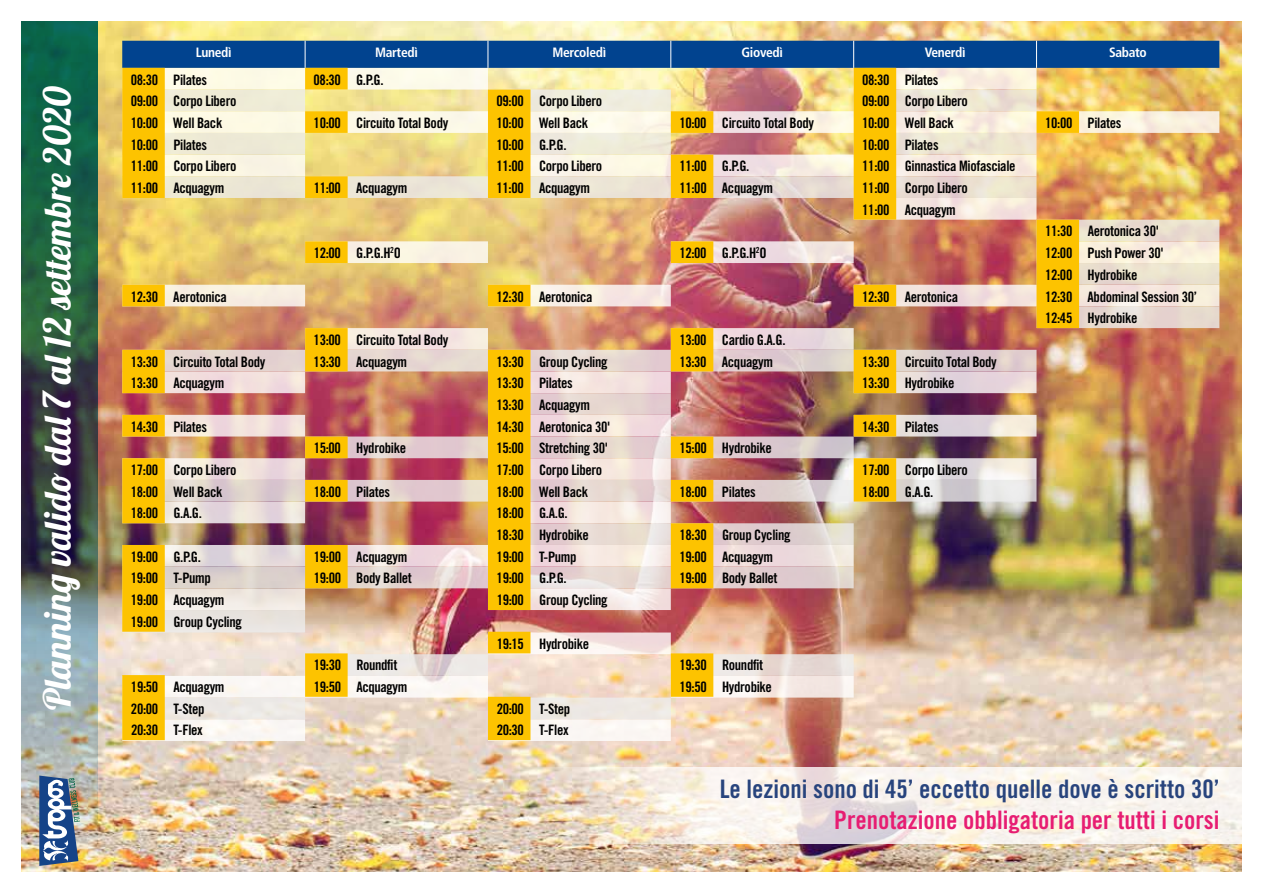
<style>
.page{position:relative;width:1263px;height:893px;background:#fff}
.page>*{position:absolute;margin:0;border:0;box-sizing:border-box;transform-origin:0 0}
.t1{font:37.5px "Lobster 1.4";letter-spacing:-.005em;color:#fff}
.t2{font:25.5px "Trade Gothic LT Std Bd Cn 20";color:#28447d}
.t3{font:25.5px "Trade Gothic LT Std Bd Cn 20";color:#e71d72}
.t4{font:14.4px/21.8px "Trade Gothic LT Std Bd Cn 20";letter-spacing:-.025em;color:#000}
.t5{font:700 condensed 13.5px "Frutiger LT Std";letter-spacing:-.025em;color:#fff}
</style>
<div class="page">
<img style="left:21px;top:21px;width:1221px;height:851px">
<img style="left:1079px;top:90px;width:140px;height:629px">
<div style="left:122px;top:41px;width:1097px;height:27px;background:#01438f"></div>
<img style="left:122px;top:68px;width:957px;height:672px">
<img style="left:22px;top:21px;width:76px;height:851px">
<svg style="left:212px;top:767px;width:1030px;height:77px"></svg>
<img style="left:39px;top:776px;width:41px;height:90px">
<h1 class="t1" style="left:33px;top:710px;width:626px;rotate:-90deg">Planning valido dal 7 al 12 settembre 2020</h1>
<p class="t5" style="left:196px;top:44px;width:37px">Lunedì</p>
<p class="t5" style="left:375px;top:44px;width:44px">Martedì</p>
<p class="t5" style="left:552px;top:44px;width:55px">Mercoledì</p>
<p class="t5" style="left:741px;top:44px;width:43px">Giovedì</p>
<p class="t5" style="left:925px;top:44px;width:42px">Venerdì</p>
<p class="t5" style="left:1109px;top:44px;width:39px">Sabato</p>
<p class="t4" style="left:131px;top:69px;width:78px">08:30 Pilates</p>
<p class="t4" style="left:314px;top:69px;width:72px">08:30 G.P.G.</p>
<p class="t4" style="left:862px;top:69px;width:78px">08:30 Pilates</p>
<p class="t4" style="left:131px;top:90px;width:107px">09:00 Corpo Libero</p>
<p class="t4" style="left:496px;top:90px;width:107px">09:00 Corpo Libero</p>
<p class="t4" style="left:862px;top:90px;width:107px">09:00 Corpo Libero</p>
<p class="t4" style="left:131px;top:112px;width:93px">10:00 Well Back</p>
<p class="t4" style="left:314px;top:112px;width:136px">10:00 Circuito Total Body</p>
<p class="t4" style="left:496px;top:112px;width:93px">10:00 Well Back</p>
<p class="t4" style="left:679px;top:112px;width:136px">10:00 Circuito Total Body</p>
<p class="t4" style="left:862px;top:112px;width:93px">10:00 Well Back</p>
<p class="t4" style="left:1045px;top:112px;width:78px">10:00 Pilates</p>
<p class="t4" style="left:131px;top:134px;width:78px">10:00 Pilates</p>
<p class="t4" style="left:496px;top:134px;width:72px">10:00 G.P.G.</p>
<p class="t4" style="left:862px;top:134px;width:78px">10:00 Pilates</p>
<p class="t4" style="left:131px;top:155px;width:107px">11:00 Corpo Libero</p>
<p class="t4" style="left:496px;top:155px;width:107px">11:00 Corpo Libero</p>
<p class="t4" style="left:679px;top:155px;width:72px">11:00 G.P.G.</p>
<p class="t4" style="left:862px;top:155px;width:155px">11:00 Ginnastica Miofasciale</p>
<p class="t4" style="left:131px;top:177px;width:95px">11:00 Acquagym</p>
<p class="t4" style="left:314px;top:177px;width:95px">11:00 Acquagym</p>
<p class="t4" style="left:496px;top:177px;width:95px">11:00 Acquagym</p>
<p class="t4" style="left:679px;top:177px;width:95px">11:00 Acquagym</p>
<p class="t4" style="left:862px;top:177px;width:107px">11:00 Corpo Libero<br>11:00 Acquagym</p>
<p class="t4" style="left:1045px;top:220px;width:115px">11:30 Aerotonica 30'</p>
<p class="t4" style="left:314px;top:242px;width:89px">12:00 G.P.G.H<sup>2</sup>O</p>
<p class="t4" style="left:679px;top:242px;width:89px">12:00 G.P.G.H<sup>2</sup>O</p>
<p class="t4" style="left:1045px;top:242px;width:120px">12:00 Push Power 30'<br>12:00 Hydrobike</p>
<p class="t4" style="left:131px;top:285px;width:98px">12:30 Aerotonica</p>
<p class="t4" style="left:496px;top:285px;width:98px">12:30 Aerotonica</p>
<p class="t4" style="left:862px;top:285px;width:98px">12:30 Aerotonica</p>
<p class="t4" style="left:1045px;top:285px;width:154px">12:30 Abdominal Session 30’<br>12:45 Hydrobike</p>
<p class="t4" style="left:314px;top:329px;width:136px">13:00 Circuito Total Body</p>
<p class="t4" style="left:679px;top:329px;width:108px">13:00 Cardio G.A.G.</p>
<p class="t4" style="left:131px;top:350px;width:136px">13:30 Circuito Total Body</p>
<p class="t4" style="left:314px;top:350px;width:95px">13:30 Acquagym</p>
<p class="t4" style="left:496px;top:350px;width:112px">13:30 Group Cycling</p>
<p class="t4" style="left:679px;top:350px;width:95px">13:30 Acquagym</p>
<p class="t4" style="left:862px;top:350px;width:136px">13:30 Circuito Total Body</p>
<p class="t4" style="left:131px;top:372px;width:95px">13:30 Acquagym</p>
<p class="t4" style="left:496px;top:372px;width:78px">13:30 Pilates</p>
<p class="t4" style="left:862px;top:372px;width:94px">13:30 Hydrobike</p>
<p class="t4" style="left:496px;top:394px;width:95px">13:30 Acquagym</p>
<p class="t4" style="left:131px;top:415px;width:78px">14:30 Pilates</p>
<p class="t4" style="left:497px;top:415px;width:115px">14:30 Aerotonica 30'</p>
<p class="t4" style="left:862px;top:415px;width:78px">14:30 Pilates</p>
<p class="t4" style="left:314px;top:437px;width:94px">15:00 Hydrobike</p>
<p class="t4" style="left:497px;top:437px;width:113px">15:00 Stretching 30'</p>
<p class="t4" style="left:679px;top:437px;width:94px">15:00 Hydrobike</p>
<p class="t4" style="left:131px;top:459px;width:107px">17:00 Corpo Libero</p>
<p class="t4" style="left:497px;top:459px;width:107px">17:00 Corpo Libero</p>
<p class="t4" style="left:862px;top:459px;width:107px">17:00 Corpo Libero</p>
<p class="t4" style="left:131px;top:481px;width:93px">18:00 Well Back</p>
<p class="t4" style="left:314px;top:481px;width:78px">18:00 Pilates</p>
<p class="t4" style="left:497px;top:481px;width:93px">18:00 Well Back</p>
<p class="t4" style="left:679px;top:481px;width:78px">18:00 Pilates</p>
<p class="t4" style="left:862px;top:481px;width:73px">18:00 G.A.G.</p>
<p class="t4" style="left:131px;top:502px;width:73px">18:00 G.A.G.</p>
<p class="t4" style="left:497px;top:502px;width:94px">18:00 G.A.G.<br>18:30 Hydrobike</p>
<p class="t4" style="left:679px;top:524px;width:112px">18:30 Group Cycling</p>
<p class="t4" style="left:131px;top:546px;width:72px">19:00 G.P.G.</p>
<p class="t4" style="left:314px;top:546px;width:95px">19:00 Acquagym</p>
<p class="t4" style="left:497px;top:546px;width:81px">19:00 T-Pump</p>
<p class="t4" style="left:679px;top:546px;width:95px">19:00 Acquagym</p>
<p class="t4" style="left:131px;top:567px;width:81px">19:00 T-Pump</p>
<p class="t4" style="left:314px;top:567px;width:100px">19:00 Body Ballet</p>
<p class="t4" style="left:497px;top:567px;width:72px">19:00 G.P.G.</p>
<p class="t4" style="left:679px;top:567px;width:100px">19:00 Body Ballet</p>
<p class="t4" style="left:131px;top:589px;width:95px">19:00 Acquagym</p>
<p class="t4" style="left:497px;top:589px;width:112px">19:00 Group Cycling</p>
<p class="t4" style="left:131px;top:611px;width:112px">19:00 Group Cycling</p>
<p class="t4" style="left:497px;top:632px;width:94px">19:15 Hydrobike</p>
<p class="t4" style="left:314px;top:654px;width:85px">19:30 Roundfit</p>
<p class="t4" style="left:679px;top:654px;width:85px">19:30 Roundfit</p>
<p class="t4" style="left:131px;top:676px;width:95px">19:50 Acquagym</p>
<p class="t4" style="left:314px;top:676px;width:95px">19:50 Acquagym</p>
<p class="t4" style="left:679px;top:676px;width:94px">19:50 Hydrobike</p>
<p class="t4" style="left:131px;top:697px;width:75px">20:00 T-Step</p>
<p class="t4" style="left:497px;top:697px;width:75px">20:00 T-Step</p>
<p class="t4" style="left:131px;top:719px;width:73px">20:30 T-Flex</p>
<p class="t4" style="left:497px;top:719px;width:73px">20:30 T-Flex</p>
<h2 class="t2" style="left:720px;top:773px;width:501px">Le lezioni sono di 45’ eccetto quelle dove è scritto 30’</h2>
<h2 class="t3" style="left:834px;top:804px;width:387px">Prenotazione obbligatoria per tutti i corsi</h2>
</div>
